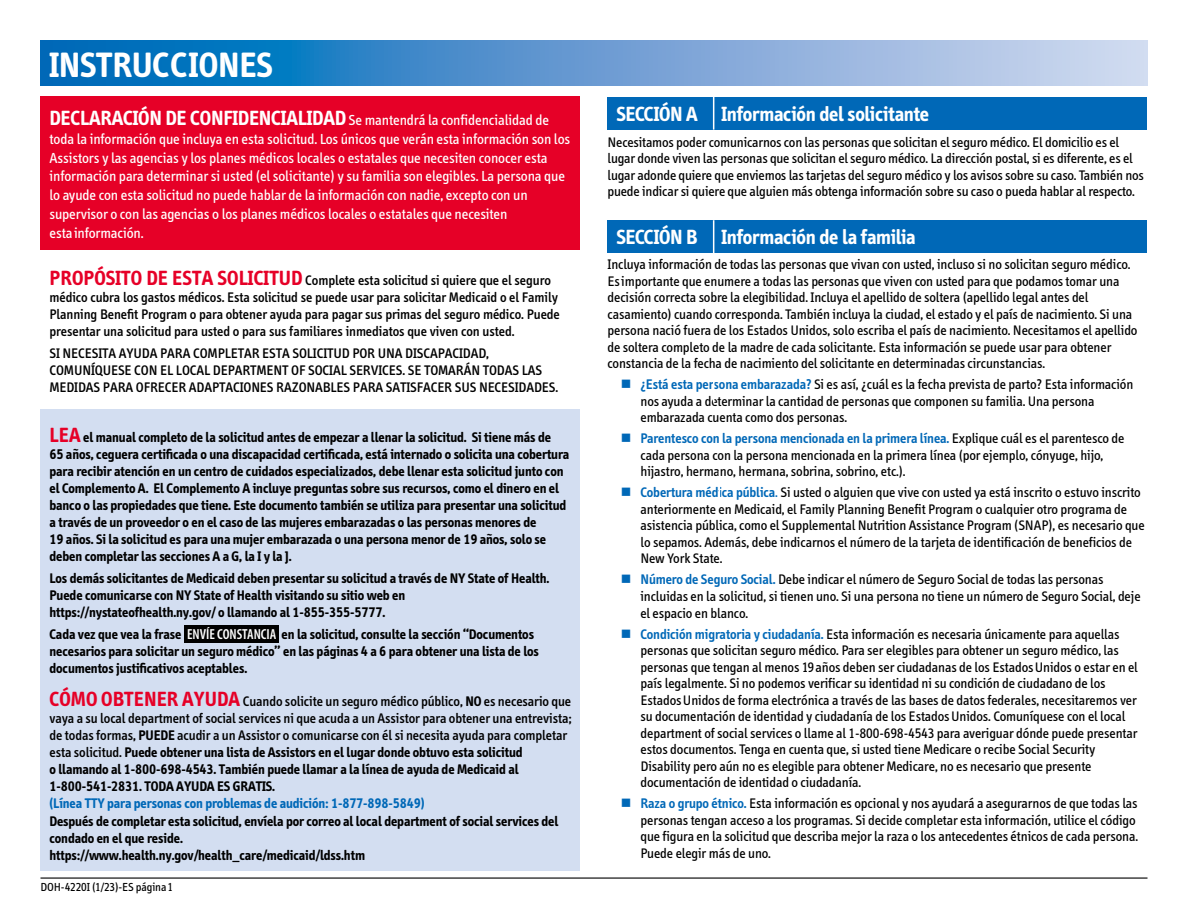
<style>
.page{position:relative;width:1188px;height:918px;background:#fff}
.page>*{position:absolute;margin:0;border:0;box-sizing:border-box;transform-origin:0 0}
.t1{font:700 36px "Info";color:#fff}
.t2{font:700 21px "Info";letter-spacing:-.005em;color:#fff}
.t3{font:15px/18.9px "Info";color:#fff}
.t4{font:14.25px/16.5px "Info";color:#000}
.t5{font:700 14.25px/17.1px "Info";color:#000}
.t6{font:500 14.25px/17.1px "Info";color:#000}
.t7{font:700 14.25px "Info";color:#0068b7}
.t8{font:12px "Info";color:#000}
.s1{font-weight:700;font-size:21px}
.s2{font-weight:700;font-size:21px;color:#e60027}
.s3{font-size:21px;color:#e60027}
.s4{font-family:"Myriad Pro";font-weight:600;font-stretch:condensed;font-size:14.55px;color:#fff}
.s5{font-weight:700}
.s6{color:#0068b7}
.s7{font-weight:600;color:#0068b7}
</style>
<div class="page">
<div style="left:40px;top:410px;width:540px;height:461px;background:#d3def1"></div>
<svg style="left:40px;top:40px;width:1108px;height:46px;background:#629dd2"></svg>
<div style="left:40px;top:97px;width:540px;height:153px;background:#e60027"></div>
<div style="left:608px;top:97px;width:540px;height:33px;background:#0068b7"></div>
<hr style="left:713px;top:97px;width:1px;height:33px;background:#fff">
<div style="left:608px;top:220px;width:540px;height:33px;background:#0068b7"></div>
<hr style="left:713px;top:220px;width:1px;height:33px;background:#fff">
<hr style="left:40px;top:878px;width:1108px;height:1px;background:#000">
<div style="left:184px;top:625px;width:95px;height:18px;background:#000"></div>
<h1 class="t1" style="left:50px;top:45px;width:225px">INSTRUCCIONES</h1>
<p class="t3" style="left:50px;top:111px;width:522px"><span class="s1">DECLARACIÓN DE CONFIDENCIALIDAD</span> Se mantendrá la confidencialidad de toda la información que incluya en esta solicitud. Los únicos que verán esta información son los Assistors y las agencias y los planes médicos locales o estatales que necesiten conocer esta información para determinar si usted (el solicitante) y su familia son elegibles. La persona que lo ayude con esta solicitud no puede hablar de la información con nadie, excepto con un supervisor o con las agencias o los planes médicos locales o estatales que necesiten<br>esta información.</p>
<p class="t6" style="left:49px;top:272px;width:512px"><span class="s2">PROPÓSITO DE ESTA SOLICITUD</span> Complete esta solicitud si quiere que el seguro médico cubra los gastos médicos. Esta solicitud se puede usar para solicitar Medicaid o el Family Planning Benefit Program o para obtener ayuda para pagar sus primas del seguro médico. Puede presentar una solicitud para usted o para sus familiares inmediatos que viven con usted.</p>
<p class="t6" style="left:49px;top:345px;width:510px">SI NECESITA AYUDA PARA COMPLETAR ESTA SOLICITUD POR UNA DISCAPACIDAD,<br>COMUNÍQUESE CON EL LOCAL DEPARTMENT OF SOCIAL SERVICES. SE TOMARÁN TODAS LAS<br>MEDIDAS PARA OFRECER ADAPTACIONES RAZONABLES PARA SATISFACER SUS NECESIDADES.</p>
<p class="t5" style="left:50px;top:428px;width:521px"><span class="s3">LEA</span> el manual completo de la solicitud antes de empezar a llenar la solicitud. Si tiene más de<br>65 años, ceguera certificada o una discapacidad certificada, está internado o solicita una cobertura para recibir atención en un centro de cuidados especializados, debe llenar esta solicitud junto con el Complemento A. El Complemento A incluye preguntas sobre sus recursos, como el dinero en el banco o las propiedades que tiene. Este documento también se utiliza para presentar una solicitud a través de un proveedor o en el caso de las mujeres embarazadas o las personas menores de<br>19 años. Si la solicitud es para una mujer embarazada o una persona menor de 19 años, solo se deben completar las secciones A a G, la I y la J.</p>
<p class="t5" style="left:50px;top:570px;width:501px">Los demás solicitantes de Medicaid deben presentar su solicitud a través de NY State of Health.<br>Puede comunicarse con NY State of Health visitando su sitio web en https://nystateofhealth.ny.gov/ o llamando al 1-855-355-5777.</p>
<p class="t5" style="left:49px;top:625px;width:491px">Cada vez que vea la frase <span class="s4">ENVÍE CONSTANCIA</span> en la solicitud, consulte la sección “Documentos necesarios para solicitar un seguro médico” en las páginas 4 a 6 para obtener una lista de los documentos justificativos aceptables.</p>
<p class="t6" style="left:50px;top:693px;width:523px"><span class="s2">CÓMO OBTENER AYUDA</span> Cuando solicite un seguro médico público, <span class="s5">NO</span> es necesario que vaya a su local department of social services ni que acuda a un Assistor para obtener una entrevista; de todas formas, <span class="s5">PUEDE</span> acudir a un Assistor o comunicarse con él si necesita ayuda para completar esta solicitud. <span class="s5">Puede obtener una lista de Assistors en el lugar donde obtuvo esta solicitud<br>o llamando al 1-800-698-4543. También puede llamar a la línea de ayuda de Medicaid al 1-800-541-2831. TODA AYUDA ES GRATIS.</span></p>
<p class="t7" style="left:50px;top:796px;width:377px">(Línea TTY para personas con problemas de audición: 1-877-898-5849)</p>
<p class="t5" style="left:50px;top:812px;width:510px">Después de completar esta solicitud, envíela por correo al local department of social services del condado en el que reside.<br>https://www.health.ny.gov/health_care/medicaid/ldss.htm</p>
<p class="t8" style="left:40px;top:880px;width:134px">DOH-4220I (1/23)-ES página 1</p>
<h2 class="t2" style="left:616px;top:102px;width:314px">SECCIÓN A Información del solicitante</h2>
<p class="t4" style="left:608px;top:134px;width:538px">Necesitamos poder comunicarnos con las personas que solicitan el seguro médico. El domicilio es el lugar donde viven las personas que solicitan el seguro médico. La dirección postal, si es diferente, es el lugar adonde quiere que enviemos las tarjetas del seguro médico y los avisos sobre su caso. También nos puede indicar si quiere que alguien más obtenga información sobre su caso o pueda hablar al respecto.</p>
<h2 class="t2" style="left:616px;top:225px;width:301px">SECCIÓN B Información de la familia</h2>
<p class="t4" style="left:608px;top:257px;width:531px">Incluya información de todas las personas que vivan con usted, incluso si no solicitan seguro médico.<br>Es importante que enumere a todas las personas que viven con usted para que podamos tomar una decisión correcta sobre la elegibilidad. Incluya el apellido de soltera (apellido legal antes del casamiento) cuando corresponda. También incluya la ciudad, el estado y el país de nacimiento. Si una persona nació fuera de los Estados Unidos, solo escriba el país de nacimiento. Necesitamos el apellido de soltera completo de la madre de cada solicitante. Esta información se puede usar para obtener constancia de la fecha de nacimiento del solicitante en determinadas circunstancias.</p>
<p class="t4" style="left:641px;top:377px;width:494px;text-indent:-20px"><span class="s6">■</span> <span class="s7">¿Está esta persona embarazada?</span> Si es así, ¿cuál es la fecha prevista de parto? Esta información nos ayuda a determinar la cantidad de personas que componen su familia. Una persona embarazada cuenta como dos personas.</p>
<p class="t4" style="left:641px;top:431px;width:485px;text-indent:-20px"><span class="s6">■</span> <span class="s7">Parentesco con la persona mencionada en la primera línea.</span> Explique cuál es el parentesco de cada persona con la persona mencionada en la primera línea (por ejemplo, cónyuge, hijo, hijastro, hermano, hermana, sobrina, sobrino, etc.).</p>
<p class="t4" style="left:641px;top:485px;width:506px;text-indent:-20px"><span class="s6">■</span> <span class="s7">Cobertura médica pública</span><span class="s6">.</span> Si usted o alguien que vive con usted ya está inscrito o estuvo inscrito anteriormente en Medicaid, el Family Planning Benefit Program o cualquier otro programa de asistencia pública, como el Supplemental Nutrition Assistance Program (SNAP), es necesario que lo sepamos. Además, debe indicarnos el número de la tarjeta de identificación de beneficios de New York State.</p>
<p class="t4" style="left:641px;top:572px;width:502px;text-indent:-20px"><span class="s6">■</span> <span class="s7">Número de Seguro Social.</span> Debe indicar el número de Seguro Social de todas las personas incluidas en la solicitud, si tienen uno. Si una persona no tiene un número de Seguro Social, deje el espacio en blanco.</p>
<p class="t4" style="left:641px;top:626px;width:499px;text-indent:-20px"><span class="s6">■</span> <span class="s7">Condición migratoria y ciudadanía.</span> Esta información es necesaria únicamente para aquellas personas que solicitan seguro médico. Para ser elegibles para obtener un seguro médico, las personas que tengan al menos 19 años deben ser ciudadanas de los Estados Unidos o estar en el país legalmente. Si no podemos verificar su identidad ni su condición de ciudadano de los Estados Unidos de forma electrónica a través de las bases de datos federales, necesitaremos ver su documentación de identidad y ciudadanía de los Estados Unidos. Comuníquese con el local department of social services o llame al 1-800-698-4543 para averiguar dónde puede presentar estos documentos. Tenga en cuenta que, si usted tiene Medicare o recibe Social Security Disability pero aún no es elegible para obtener Medicare, no es necesario que presente documentación de identidad o ciudadanía.</p>
<p class="t4" style="left:641px;top:795px;width:499px;text-indent:-20px"><span class="s6">■</span> <span class="s7">Raza o grupo étnico.</span> Esta información es opcional y nos ayudará a asegurarnos de que todas las personas tengan acceso a los programas. Si decide completar esta información, utilice el código que figura en la solicitud que describa mejor la raza o los antecedentes étnicos de cada persona.<br>Puede elegir más de uno.</p>
</div>
